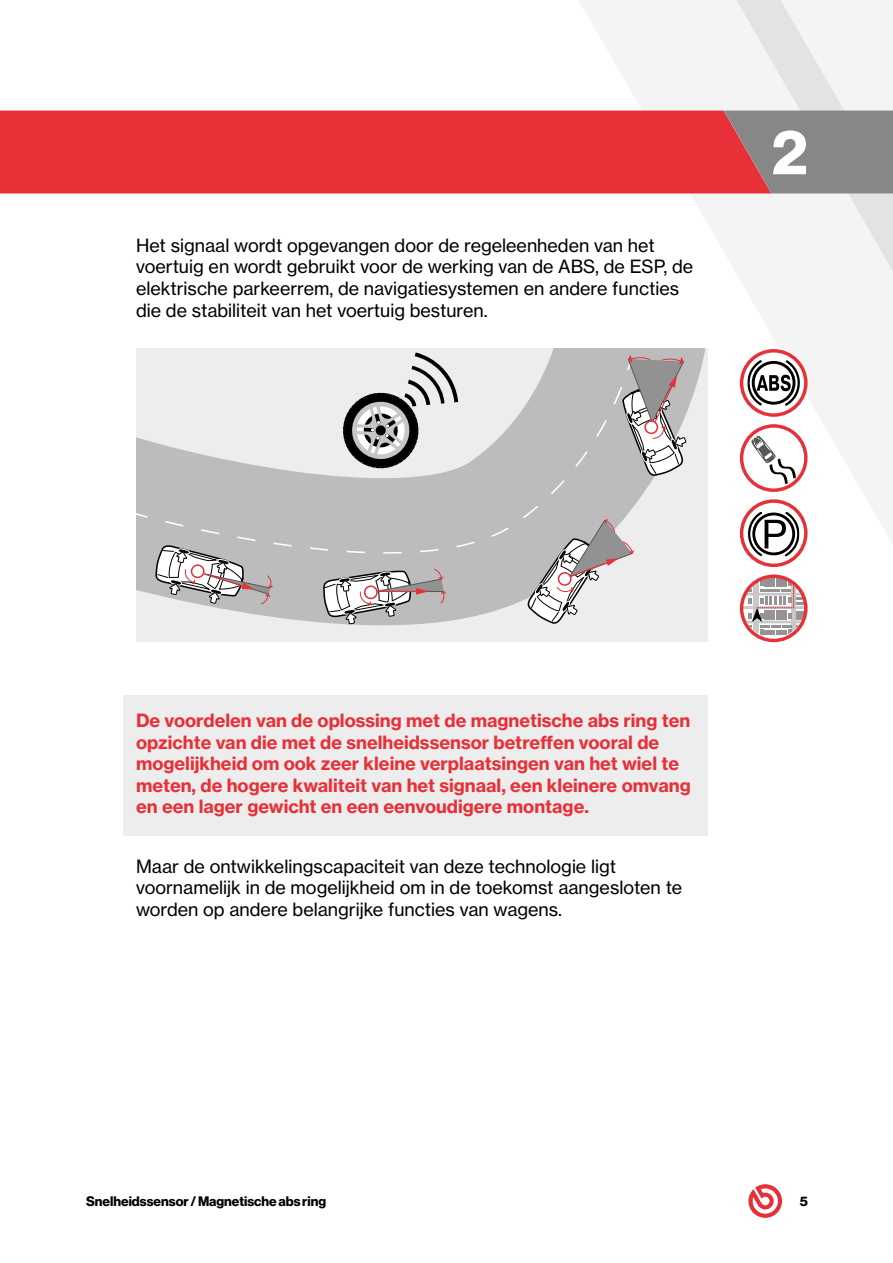
<style>
.page{position:relative;width:893px;height:1263px;background:#fff}
.page>*{position:absolute;margin:0;border:0;box-sizing:border-box;transform-origin:0 0}
.t1{font:700 60px "BW Haas Head 75";color:#fff}
.t2{font:18px/21.6px "BW Haas Text 55 Roman";color:#000}
.t3{font:700 18px/21.6px "BW Haas Text 75";color:#e73037}
.t4{font:700 13.5px "BW Haas Head 75";color:#000}
</style>
<div class="page">
<svg style="left:506px;top:0;width:147px;height:349px"></svg>
<svg style="left:653px;top:0;width:240px;height:643px;fill:#f4f4f4"></svg>
<svg style="left:748px;top:1184px;width:34px;height:34px"></svg>
<div style="left:123px;top:695px;width:585px;height:141px;background:#ededed"></div>
<svg style="left:274px;top:349px;width:434px;height:293px"></svg>
<svg style="left:136px;top:349px;width:502px;height:246px"></svg>
<svg style="left:322px;top:517px;width:386px;height:125px"></svg>
<svg style="left:621px;top:349px;width:69px;height:128px"></svg>
<svg style="left:136px;top:402px;width:138px;height:240px"></svg>
<svg style="left:339px;top:352px;width:119px;height:118px"></svg>
<div style="left:0;top:111px;width:724px;height:82px;background:#e73037"></div>
<svg style="left:724px;top:111px;width:169px;height:82px"></svg>
<svg style="left:742px;top:351px;width:64px;height:64px"></svg>
<svg style="left:747px;top:360px;width:53px;height:46px"></svg>
<div style="left:740px;top:349px;width:68px;height:68px;border:3px solid #e73037;border-radius:50%"></div>
<svg style="left:742px;top:426px;width:64px;height:64px"></svg>
<svg style="left:745px;top:430px;width:58px;height:58px"></svg>
<div style="left:740px;top:424px;width:68px;height:68px;border:3px solid #e73037;border-radius:50%"></div>
<svg style="left:742px;top:501px;width:64px;height:64px"></svg>
<svg style="left:748px;top:512px;width:51px;height:45px"></svg>
<div style="left:740px;top:499px;width:68px;height:68px;border:3px solid #e73037;border-radius:50%"></div>
<svg style="left:742px;top:576px;width:64px;height:64px"></svg>
<svg style="left:764px;top:578px;width:11px;height:2px"></svg>
<svg style="left:776px;top:578px;width:10px;height:2px"></svg>
<svg style="left:742px;top:580px;width:63px;height:55px"></svg>
<div style="left:740px;top:574px;width:68px;height:68px;border:3px solid #e73037;border-radius:50%"></div>
<p class="t2" style="left:136px;top:234px;width:559px">Het signaal wordt opgevangen door de regeleenheden van het voertuig en wordt gebruikt voor de werking van de ABS, de ESP, de elektrische parkeerrem, de navigatiesystemen en andere functies die de stabiliteit van het voertuig besturen.</p>
<h1 class="t1" style="left:772px;top:118px;width:37px">2</h1>
<p class="t3" style="left:136px;top:710px;width:556px">De voordelen van de oplossing met de magnetische abs ring ten opzichte van die met de snelheidssensor betreffen vooral de mogelijkheid om ook zeer kleine verplaatsingen van het wiel te meten, de hogere kwaliteit van het signaal, een kleinere omvang en een lager gewicht en een eenvoudigere montage.</p>
<p class="t2" style="left:136px;top:855px;width:548px">Maar de ontwikkelingscapaciteit van deze technologie ligt voornamelijk in de mogelijkheid om in de toekomst aangesloten te worden op andere belangrijke functies van wagens.</p>
<p class="t4" style="left:86px;top:1193px;width:241px">Snelheidssensor / Magnetische abs ring</p>
<p class="t4" style="left:800px;top:1193px;width:10px">5</p>
</div>
